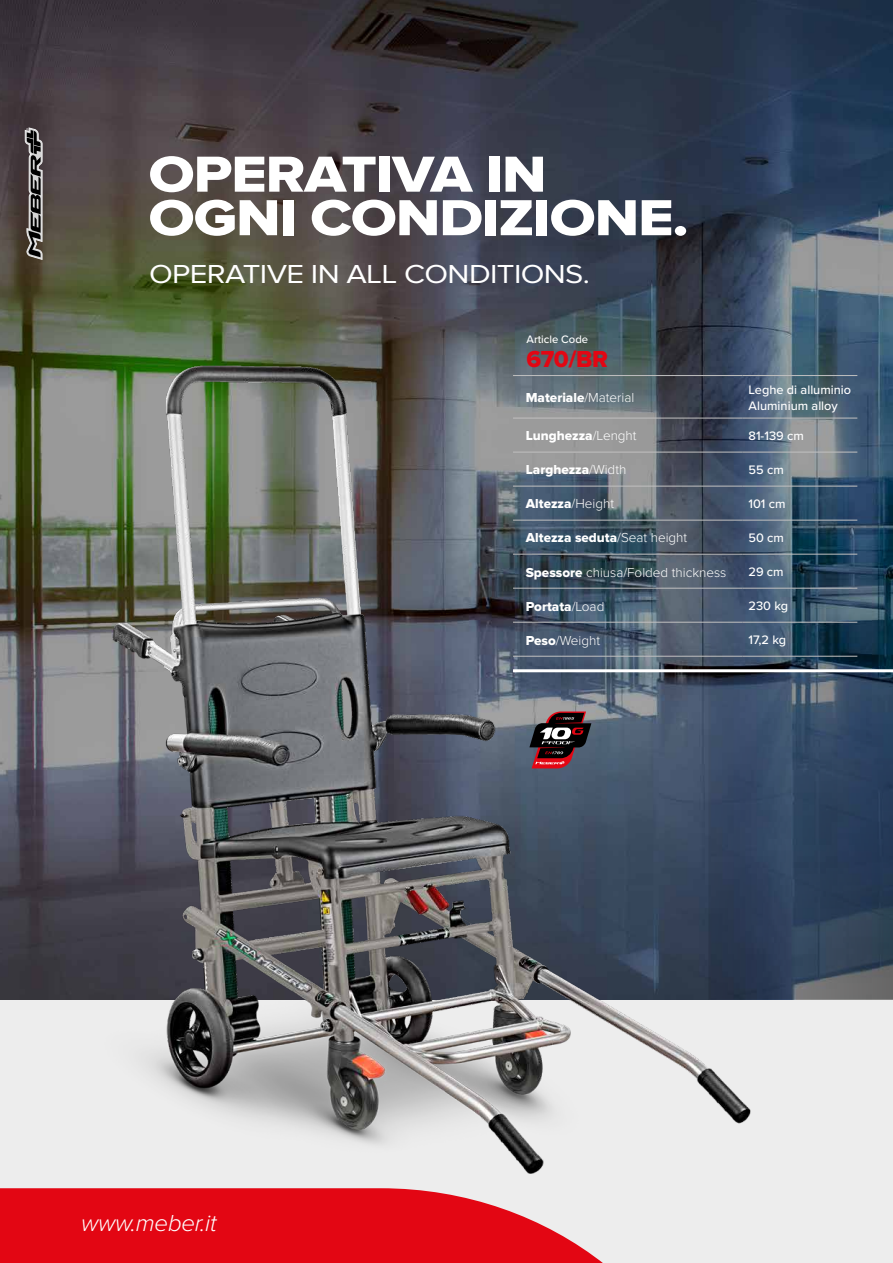
<style>
.page{position:relative;width:893px;height:1263px;background:#fff}
.page>*{position:absolute;margin:0;border:0;box-sizing:border-box;transform-origin:0 0}
.t1{font:52.5px/43.5px "Proxima Nova Extrabld";letter-spacing:-.02em;color:#fff;scale:1.15 1}
.t2{font:27px "Proxima Nova";letter-spacing:-.02em;color:#fff;scale:1.15 1}
.t3{font:italic 300 24px "Proxima Nova";letter-spacing:-.01em;color:#fff}
.t4{font:24px "Proxima Nova Extrabld";color:#e30613}
.t5{font:13.5px "Proxima Nova Extrabld";color:#fff}
.t6{font:300 13.5px "Proxima Nova";color:#fff}
.t7{font:500 12.75px/15.3px "Proxima Nova";color:#fff}
.t8{font:500 11.25px "Proxima Nova";color:#fff}
.s1{font-family:"Proxima Nova";font-weight:300}
.s2{font-family:"Proxima Nova Extrabld";font-weight:400}
</style>
<div class="page">
<div style="left:0;top:796px;width:893px;height:467px;background:#ededed"></div>
<img style="left:0;top:0;width:893px;height:999px">
<img style="left:765px;top:472px;width:128px;height:527px">
<svg style="left:765px;top:570px;width:128px;height:104px"></svg>
<div style="left:0;top:1188px;width:603px;height:75px;background:#e30613"></div>
<svg style="left:25px;top:128px;width:17px;height:131px"></svg>
<img style="left:78px;top:315px;width:687px;height:919px">
<hr style="left:513px;top:375px;width:229px;height:1px;background:#c1c0c0">
<hr style="left:742px;top:375px;width:115px;height:1px;background:#c1c0c0">
<hr style="left:513px;top:418px;width:229px;height:1px;background:#c1c0c0">
<hr style="left:742px;top:418px;width:115px;height:1px;background:#c1c0c0">
<hr style="left:513px;top:452px;width:229px;height:1px;background:#c1c0c0">
<hr style="left:742px;top:452px;width:115px;height:1px;background:#c1c0c0">
<hr style="left:513px;top:486px;width:229px;height:1px;background:#c1c0c0">
<hr style="left:742px;top:486px;width:115px;height:1px;background:#c1c0c0">
<hr style="left:513px;top:520px;width:229px;height:1px;background:#c1c0c0">
<hr style="left:742px;top:520px;width:115px;height:1px;background:#c1c0c0">
<hr style="left:513px;top:554px;width:229px;height:1px;background:#c1c0c0">
<hr style="left:742px;top:554px;width:115px;height:1px;background:#c1c0c0">
<hr style="left:513px;top:588px;width:229px;height:1px;background:#c1c0c0">
<hr style="left:742px;top:588px;width:115px;height:1px;background:#c1c0c0">
<hr style="left:513px;top:622px;width:229px;height:1px;background:#c1c0c0">
<hr style="left:742px;top:622px;width:115px;height:1px;background:#c1c0c0">
<hr style="left:513px;top:656px;width:229px;height:1px;background:#c1c0c0">
<hr style="left:742px;top:656px;width:115px;height:1px;background:#c1c0c0">
<svg style="left:529px;top:711px;width:62px;height:57px"></svg>
<h1 class="t1" style="left:148px;top:154px;width:471px">OPERATIVA IN<br>OGNI CONDIZIONE.</h1>
<h2 class="t2" style="left:149px;top:258px;width:385px">OPERATIVE IN ALL CONDITIONS.</h2>
<p class="t8" style="left:526px;top:333px;width:63px">Article Code</p>
<h3 class="t4" style="left:526px;top:345px;width:83px">670/BR</h3>
<h3 class="t3" style="left:81px;top:1209px;width:137px">www.meber.it</h3>
<p class="t5" style="left:526px;top:390px;width:110px">Materiale<span class="s1">/Material</span></p>
<p class="t7" style="left:748px;top:383px;width:104px">Leghe di alluminio<br>Aluminium alloy</p>
<p class="t5" style="left:526px;top:428px;width:112px">Lunghezza<span class="s1">/Lenght</span></p>
<p class="t7" style="left:748px;top:428px;width:57px">81-139 cm</p>
<p class="t5" style="left:526px;top:462px;width:102px">Larghezza<span class="s1">/Width</span></p>
<p class="t7" style="left:748px;top:462px;width:37px">55 cm</p>
<p class="t5" style="left:526px;top:496px;width:90px">Altezza<span class="s1">/Height</span></p>
<p class="t7" style="left:748px;top:496px;width:39px">101 cm</p>
<p class="t5" style="left:526px;top:530px;width:163px">Altezza seduta<span class="s1">/Seat height</span></p>
<p class="t7" style="left:748px;top:531px;width:37px">50 cm</p>
<p class="t6" style="left:526px;top:562px;width:202px"><span class="s2">Spessore</span> chiusa/Folded thickness</p>
<p class="t7" style="left:748px;top:565px;width:37px">29 cm</p>
<p class="t5" style="left:526px;top:598px;width:80px">Portata<span class="s1">/Load</span></p>
<p class="t7" style="left:748px;top:599px;width:41px">230 kg</p>
<p class="t6" style="left:526px;top:630px;width:76px"><span class="s2">Peso</span>/Weight</p>
<p class="t7" style="left:748px;top:633px;width:39px">17,2 kg</p>
</div>
